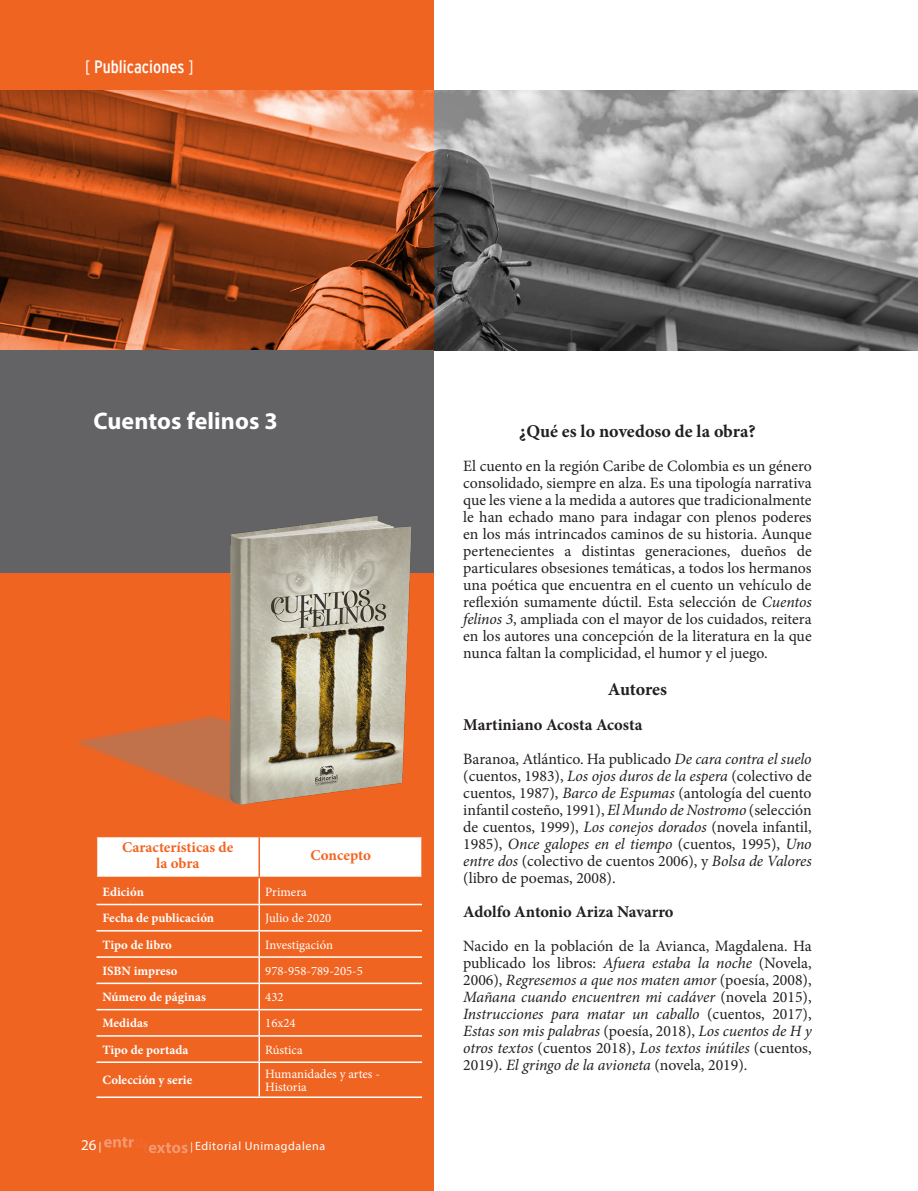
<style>
.page{position:relative;width:918px;height:1191px;background:#fff}
.page>*{position:absolute;margin:0;border:0;box-sizing:border-box;transform-origin:0 0}
._4_Titulos_Libros_TD{font:700 24px "Myriad Pro";letter-spacing:.005em;color:#fff}
.SubTítulo_1{font:700 18px "Minion Pro";color:#231f20}
.t1{font:18px "Interstate Cond Mono";color:#fff}
.SubTítulo_2{font:700 16.5px "Minion Pro";color:#231f20}
.Texto_Principal{font:15.75px/17px "Minion Pro";color:#231f20;text-align:justify}
.Texto_Principal-2{font:italic 15.75px/17px "Minion Pro";letter-spacing:-.005em;color:#231f20;text-align:justify}
.Cabeza{font:700 15px/16.2px "Minion Pro";color:#f36421;text-align:center}
.t2{font:15px "Myriad Pro";color:#fff}
.Texto_Alin_Izq{font:700 12.75px "Minion Pro";color:#fff}
.Texto_Alin_Izq-2{font:12.75px/13.8px "Minion Pro";color:#fff}
.t3{font:12px "Myriad Pro";letter-spacing:.05em;color:#fff}
.s1{font-family:"Interstate";font-weight:300;font-stretch:condensed}
.s2{font-size:10.5px}
.s3{font-style:italic}
.s4{font-style:normal}
</style>
<div class="page">
<img style="left:433px;top:91px;width:485px;height:259px">
<svg style="left:0;top:0;width:433px;height:1191px;background:#cc5923"></svg>
<div style="left:0;top:350px;width:433px;height:223px;background:#636366"></div>
<svg style="left:96px;top:837px;width:326px;height:224px"></svg>
<hr style="left:96px;top:1061px;width:163px;height:2px;background:#fff">
<hr style="left:259px;top:1061px;width:163px;height:2px;background:#fff">
<hr style="left:259px;top:1063px;width:1px;height:33px;background:#fff">
<hr style="left:96px;top:835px;width:163px;height:2px;background:#f36421">
<hr style="left:96px;top:837px;width:1px;height:39px;background:#f36421">
<hr style="left:96px;top:876px;width:163px;height:2px;background:#f36421">
<hr style="left:259px;top:835px;width:164px;height:2px;background:#f36421">
<hr style="left:259px;top:837px;width:1px;height:39px;background:#f36421">
<hr style="left:421px;top:837px;width:2px;height:39px;background:#f36421">
<hr style="left:259px;top:876px;width:164px;height:2px;background:#f36421">
<hr style="left:96px;top:1096px;width:163px;height:2px;background:#fff">
<hr style="left:259px;top:1096px;width:163px;height:2px;background:#fff">
<img style="left:71px;top:516px;width:346px;height:298px">
<p class="t1" style="left:85px;top:57px;width:110px"><span class="s1">[</span> Publicaciones <span class="s1">]</span></p>
<p class="_4_Titulos_Libros_TD" style="left:94px;top:406px;width:186px">Cuentos felinos 3</p>
<p class="Cabeza" style="left:122px;top:839px;width:113px">Características de la obra</p>
<p class="Cabeza" style="left:310px;top:847px;width:62px">Concepto</p>
<p class="Texto_Alin_Izq" style="left:102px;top:883px;width:43px">Edición</p>
<p class="Texto_Alin_Izq-2" style="left:265px;top:885px;width:43px">Primera</p>
<p class="Texto_Alin_Izq" style="left:102px;top:909px;width:113px">Fecha de publicación</p>
<p class="Texto_Alin_Izq-2" style="left:265px;top:911px;width:68px">Julio de 2020</p>
<p class="Texto_Alin_Izq" style="left:102px;top:935px;width:71px">Tipo de libro</p>
<p class="Texto_Alin_Izq-2" style="left:265px;top:937px;width:69px">Investigación</p>
<p class="Texto_Alin_Izq" style="left:102px;top:961px;width:76px">ISBN impreso</p>
<p class="Texto_Alin_Izq-2" style="left:265px;top:964px;width:99px">978-958-789-205-5</p>
<p class="Texto_Alin_Izq" style="left:102px;top:988px;width:105px">Número de páginas</p>
<p class="Texto_Alin_Izq-2" style="left:265px;top:990px;width:20px">432</p>
<p class="Texto_Alin_Izq" style="left:102px;top:1014px;width:47px">Medidas</p>
<p class="Texto_Alin_Izq-2" style="left:265px;top:1016px;width:32px">16x24</p>
<p class="Texto_Alin_Izq" style="left:102px;top:1040px;width:87px">Tipo de portada</p>
<p class="Texto_Alin_Izq-2" style="left:265px;top:1042px;width:39px">Rústica</p>
<p class="Texto_Alin_Izq" style="left:102px;top:1071px;width:91px">Colección y serie</p>
<p class="Texto_Alin_Izq-2" style="left:265px;top:1066px;width:116px">Humanidades y artes -<br>Historia</p>
<p class="t2" style="left:81px;top:1135px;width:22px">26<span class="s2">|</span></p>
<p class="t3" style="left:190px;top:1138px;width:136px"><span class="s2">|</span> Editorial Unimagdalena</p>
<p class="SubTítulo_1" style="left:519px;top:419px;width:238px">¿Qué es lo novedoso de la obra?</p>
<p class="Texto_Principal" style="left:463px;top:458px;width:350px">El cuento en la región Caribe de Colombia es un género consolidado, siempre en alza. Es una tipología narrativa que les viene a la medida a autores que tradicionalmente le han echado mano para indagar con plenos poderes en los más intrincados caminos de su historia. Aunque pertenecientes a distintas generaciones, dueños de particulares obsesiones temáticas, a todos los hermanos una poética que encuentra en el cuento un vehículo de reflexión sumamente dúctil. Esta selección de <span class="s3">Cuentos felinos 3</span>, ampliada con el mayor de los cuidados, reitera en los autores una concepción de la literatura en la que nunca faltan la complicidad, el humor y el juego.</p>
<p class="SubTítulo_1" style="left:608px;top:676px;width:61px">Autores</p>
<p class="SubTítulo_2" style="left:463px;top:712px;width:181px">Martiniano Acosta Acosta</p>
<p class="Texto_Principal" style="left:463px;top:750px;width:350px">Baranoa, Atlántico. Ha publicado <span class="s3">De cara contra el suelo </span>(cuentos, 1983), <span class="s3">Los ojos duros de la espera</span> (colectivo de cuentos, 1987), <span class="s3">Barco de Espumas</span> (antología del cuento infantil costeño, 1991), <span class="s3">El Mundo de Nostromo</span> (selección de cuentos, 1999), <span class="s3">Los conejos dorados</span> (novela infantil, 1985), <span class="s3">Once galopes en el tiempo</span> (cuentos, 1995), <span class="s3">Uno entre dos</span> (colectivo de cuentos 2006), y <span class="s3">Bolsa de Valores </span>(libro de poemas, 2008).</p>
<p class="SubTítulo_2" style="left:463px;top:900px;width:212px">Adolfo Antonio Ariza Navarro</p>
<p class="Texto_Principal-2" style="left:463px;top:938px;width:350px"><span class="s4">Nacido en la población de la Avianca, Magdalena. Ha publicado los libros:</span> Afuera estaba la noche <span class="s4">(Novela, 2006),</span> Regresemos a que nos maten amor <span class="s4">(poesía, 2008), </span>Mañana cuando encuentren mi cadáver <span class="s4">(novela 2015), </span>Instrucciones para matar un caballo <span class="s4">(cuentos, 2017), </span>Estas son mis palabras <span class="s4">(poesía, 2018),</span> Los cuentos de H y otros textos <span class="s4">(cuentos 2018),</span> Los textos inútiles <span class="s4">(cuentos, 2019).</span> El gringo de la avioneta <span class="s4">(novela, 2019).</span></p>
</div>
